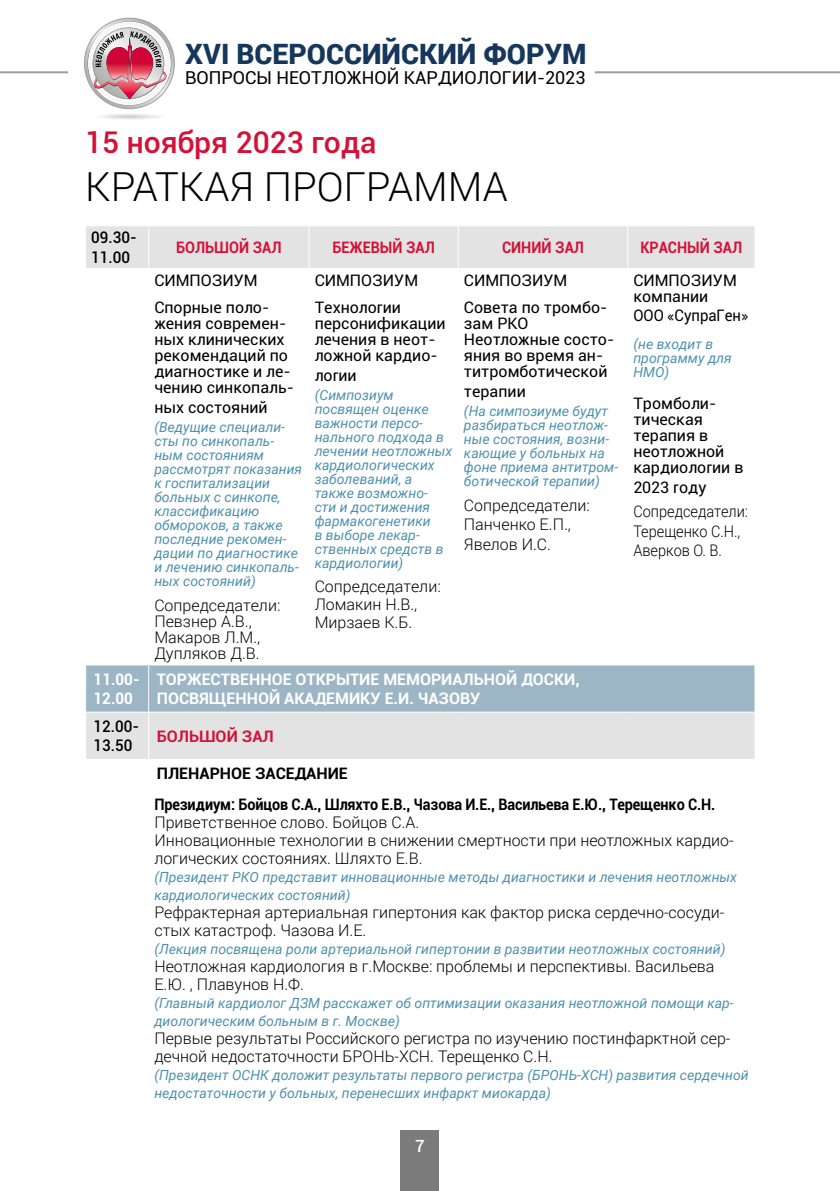
<style>
.page{position:relative;width:840px;height:1191px;background:#fff}
.page>*{position:absolute;margin:0;border:0;box-sizing:border-box;transform-origin:0 0}
.t1{font:300 40px "Roboto";color:#000}
.t2{font:500 30px "Roboto";color:#d41137}
.t3{font:900 28px "Roboto";color:#16375b}
.t4{font:18px "Roboto";color:#000}
.t5{font:500 16.8px "Roboto";color:#fff}
.t6{font:300 16px/18px "Roboto";color:#000}
.t7{font:16px/16px "Roboto";color:#000}
.t8{font:700 16px/30.4px "Roboto";letter-spacing:-.01em;color:#000}
.t9{font:700 16px/19.2px "Roboto";color:#fff}
.t10{font:300 16px/19.2px "Roboto";color:#000;scale:.91 1}
.t11{font:700 16px "Roboto";color:#d41137;scale:.9 1}
.t12{font:500 16px/19.2px "Roboto";color:#000;scale:.95 1}
.t13{font:16px "Roboto";color:#000;scale:.93 1}
.t14{font:700 16px/19.2px "Roboto";color:#fff;scale:.95 1}
.t15{font:700 16px "Roboto";color:#d41137}
.t16{font:italic 14px/14px "Roboto";color:#4d91ae}
</style>
<div class="page">
<svg style="left:84px;top:18px;width:90px;height:91px"></svg>
<div style="left:88px;top:22px;width:82px;height:83px;background:#f6f6f6;border:1px solid #fff;border-radius:50%"></div>
<svg style="left:100px;top:114px;width:60px;height:5px"></svg>
<svg style="left:91px;top:26px;width:76px;height:75px"></svg>
<hr style="left:594px;top:71px;width:245px;height:2px;background:#9f9f9f">
<hr style="left:0;top:71px;width:68px;height:2px;background:#9f9f9f">
<div style="left:400px;top:1131px;width:39px;height:60px;background:#7c7b7b"></div>
<div style="left:86px;top:226px;width:668px;height:42px;background:#e3e3e3"></div>
<hr style="left:148px;top:226px;width:1px;height:42px;background:#fff">
<hr style="left:308px;top:226px;width:1px;height:42px;background:#fff">
<hr style="left:457px;top:226px;width:1px;height:42px;background:#fff">
<hr style="left:627px;top:226px;width:1px;height:42px;background:#fff">
<svg style="left:85px;top:665px;width:670px;height:94px;background:#c1cdd5"></svg>
<h3 class="t3" style="left:185px;top:34px;width:403px">XVI ВСЕРОССИЙСКИЙ ФОРУМ</h3>
<p class="t4" style="left:185px;top:65px;width:402px">ВОПРОСЫ НЕОТЛОЖНОЙ КАРДИОЛОГИИ-2023</p>
<h2 class="t2" style="left:85px;top:121px;width:293px">15 ноября 2023 года</h2>
<h1 class="t1" style="left:85px;top:159px;width:424px">КРАТКАЯ ПРОГРАММА</h1>
<p class="t12" style="left:91px;top:227px;width:49px">09.30-<br>11.00</p>
<p class="t11" style="left:176px;top:236px;width:119px">БОЛЬШОЙ ЗАЛ</p>
<p class="t11" style="left:332px;top:236px;width:115px">БЕЖЕВЫЙ ЗАЛ</p>
<p class="t11" style="left:501px;top:236px;width:92px">СИНИЙ ЗАЛ</p>
<p class="t11" style="left:640px;top:236px;width:115px">КРАСНЫЙ ЗАЛ</p>
<p class="t7" style="left:154px;top:266px;width:116px;line-height:27.4px">СИМПОЗИУМ<br>Спорные поло-</p>
<p class="t7" style="left:154px;top:315px;width:141px">жения современ&shy;ных клинических рекомендаций по диагностике и ле&shy;чению синкопаль-</p>
<p class="t7" style="left:154px;top:398px;width:115px">ных состояний</p>
<p class="t16" style="left:154px;top:420px;width:149px">(Ведущие специали&shy;сты по синкопаль&shy;ным состояниям рассмотрят показания к госпитализации больных с синкопе, классификацию обмороков, а также последние рекомен&shy;дации по диагностике и лечению синкопаль&shy;ных состояний)</p>
<p class="t6" style="left:154px;top:597px;width:127px;line-height:16px">Сопредседатели:<br>Певзнер А.В.,<br>Макаров Л.М.,<br>Дупляков Д.В.</p>
<p class="t7" style="left:314px;top:266px;width:105px;line-height:27.4px">СИМПОЗИУМ<br>Технологии</p>
<p class="t7" style="left:314px;top:315px;width:132px">персонификации лечения в неот&shy;ложной кардио-</p>
<p class="t7" style="left:314px;top:366px;width:43px">логии</p>
<p class="t16" style="left:314px;top:388px;width:139px">(Симпозиум посвящен оценке важности персо&shy;нального подхода в лечении неотложных кардиологических заболеваний, а также возможно&shy;сти и достижения фармакогенетики<br>в выборе лекар&shy;ственных средств в кардиологии)</p>
<p class="t6" style="left:314px;top:577px;width:127px">Сопредседатели:<br>Ломакин Н.В.,<br>Мирзаев К.Б.</p>
<p class="t7" style="left:463px;top:266px;width:145px;line-height:27.4px">СИМПОЗИУМ<br>Совета по тромбо-</p>
<p class="t7" style="left:463px;top:315px;width:152px">зам РКО<br>Неотложные состо&shy;яния во время ан&shy;титромботической</p>
<p class="t7" style="left:463px;top:382px;width:63px">терапии</p>
<p class="t16" style="left:463px;top:404px;width:156px">(На симпозиуме будут разбираться неотлож&shy;ные состояния, возни&shy;кающие у больных на фоне приема антитром&shy;ботической терапии)</p>
<p class="t6" style="left:463px;top:495px;width:127px;line-height:19.2px">Сопредседатели:<br>Панченко Е.П.,<br>Явелов И.С.</p>
<p class="t7" style="left:633px;top:272px;width:105px">СИМПОЗИУМ компании</p>
<p class="t13" style="left:633px;top:304px;width:125px">ООО «СупраГен»</p>
<p class="t16" style="left:633px;top:337px;width:100px">(не входит в программу для<br>НМО)</p>
<p class="t7" style="left:633px;top:395px;width:111px">Тромболи&shy;тическая терапия в неотложной кардиологии в</p>
<p class="t7" style="left:633px;top:478px;width:74px">2023 году</p>
<p class="t10" style="left:633px;top:501px;width:127px">Сопредседатели:<br>Терещенко С.Н.,<br>Аверков О. В.</p>
<p class="t14" style="left:94px;top:669px;width:50px">11.00-<br>12.00</p>
<p class="t9" style="left:157px;top:669px;width:424px">ТОРЖЕСТВЕННОЕ ОТКРЫТИЕ МЕМОРИАЛЬНОЙ ДОСКИ,<br>ПОСВЯЩЕННОЙ АКАДЕМИКУ Е.И. ЧАЗОВУ</p>
<p class="t12" style="left:94px;top:716px;width:49px">12.00-<br>13.50</p>
<p class="t15" style="left:157px;top:725px;width:119px">БОЛЬШОЙ ЗАЛ</p>
<p class="t8" style="left:154px;top:758px;width:562px">ПЛЕНАРНОЕ ЗАСЕДАНИЕ<br>Президиум: Бойцов С.А., Шляхто Е.В., Чазова И.Е., Васильева Е.Ю., Терещенко С.Н.</p>
<p class="t6" style="left:154px;top:812px;width:580px">Приветственное слово. Бойцов С.А.<br>Инновационные технологии в снижении смертности при неотложных кардио&shy;логических состояниях. Шляхто Е.В.</p>
<p class="t16" style="left:154px;top:867px;width:584px;line-height:18px">(Президент РКО представит инновационные методы диагностики и лечения неотложных кардиологических состояний)</p>
<p class="t6" style="left:154px;top:902px;width:571px">Рефрактерная артериальная гипертония как фактор риска сердечно-сосуди&shy;стых катастроф. Чазова И.Е.</p>
<p class="t16" style="left:154px;top:941px;width:572px">(Лекция посвящена роли артериальной гипертонии в развитии неотложных состояний)</p>
<p class="t6" style="left:154px;top:956px;width:561px">Неотложная кардиология в г.Москве: проблемы и перспективы. Васильева<br>Е.Ю. , Плавунов Н.Ф.</p>
<p class="t16" style="left:154px;top:993px;width:580px;line-height:18px">(Главный кардиолог ДЗМ расскажет об оптимизации оказания неотложной помощи кар&shy;диологическим больным в г. Москве)</p>
<p class="t6" style="left:154px;top:1028px;width:577px">Первые результаты Российского регистра по изучению постинфарктной сер&shy;дечной недостаточности БРОНЬ-ХСН. Терещенко С.Н.</p>
<p class="t16" style="left:154px;top:1065px;width:595px;line-height:18px">(Президент ОСНК доложит результаты первого регистра (БРОНЬ-ХСН) развития сердечной недостаточности у больных, перенесших инфаркт миокарда)</p>
<p class="t5" style="left:415px;top:1134px;width:11px">7</p>
</div>
